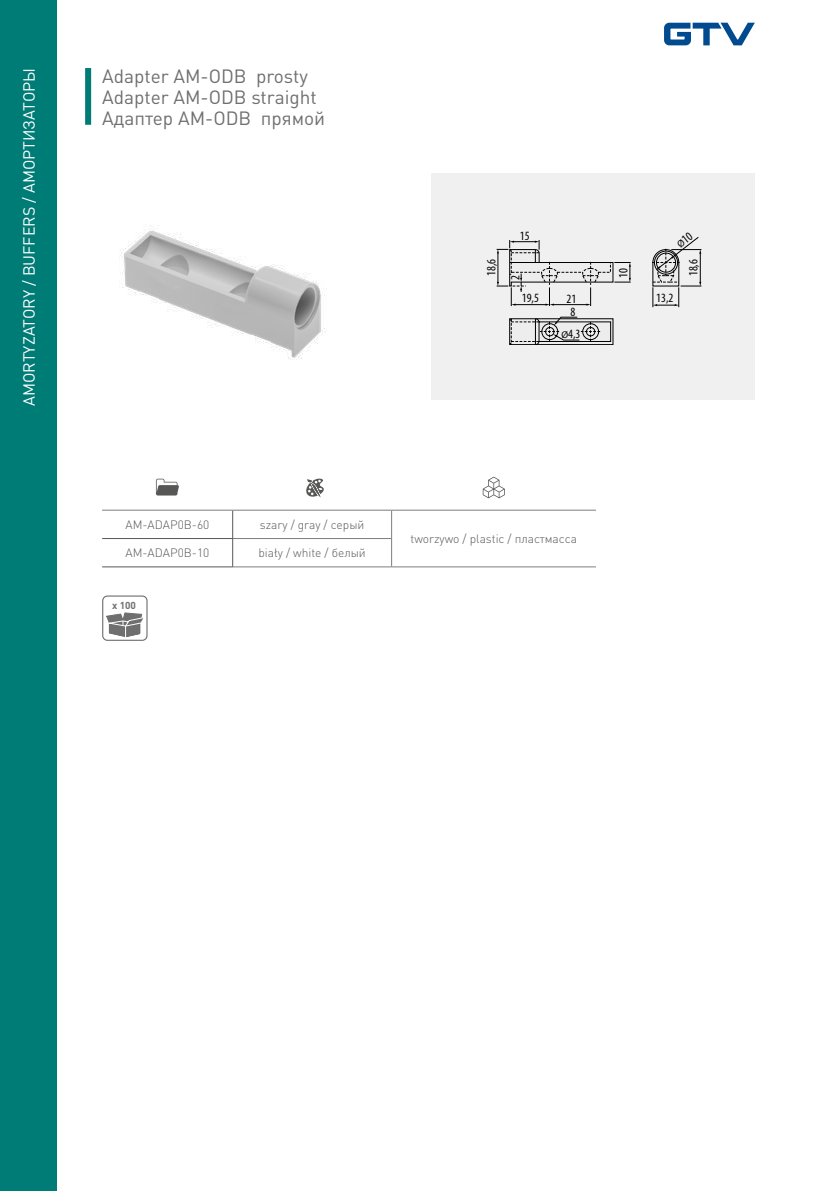
<style>
.page{position:relative;width:840px;height:1191px;background:#fff}
.page>*{position:absolute;margin:0;border:0;box-sizing:border-box;transform-origin:0 0}
.t1{font:19px/21px "DIN Pro";color:#706f6f}
.t2{font:16px "DIN Pro";color:#fff}
.t3{font:condensed 12.6px/24px "Myriad Pro";color:#000}
.t4{font:300 12px "DIN Pro";color:#575756}
.t5{font:700 10px "DIN Pro";color:#706f6f}
.s1{font-stretch:normal;font-size:9.8px}
</style>
<div class="page">
<div style="left:431px;top:173px;width:323px;height:227px;background:#f0f0f0"></div>
<img style="left:120px;top:225px;width:207px;height:135px">
<div style="left:85px;top:68px;width:6px;height:57px;background:#007c77"></div>
<div style="left:0;top:0;width:57px;height:1191px;background:#007c77"></div>
<svg style="left:664px;top:23px;width:90px;height:22px"></svg>
<hr style="left:233px;top:538px;width:158px;height:1px;background:#7e7e7d">
<hr style="left:233px;top:566px;width:158px;height:1px;background:#7e7e7d">
<svg style="left:232px;top:511px;width:1px;height:55px"></svg>
<hr style="left:102px;top:538px;width:131px;height:1px;background:#575756">
<hr style="left:102px;top:566px;width:131px;height:1px;background:#575756">
<hr style="left:102px;top:510px;width:130px;height:1px;background:#7e7e7d">
<hr style="left:232px;top:510px;width:159px;height:1px;background:#7e7e7d">
<hr style="left:391px;top:510px;width:204px;height:1px;background:#7e7e7d">
<svg style="left:391px;top:510px;width:1px;height:56px"></svg>
<hr style="left:391px;top:566px;width:204px;height:1px;background:#7e7e7d">
<svg style="left:156px;top:479px;width:23px;height:16px"></svg>
<svg style="left:306px;top:478px;width:17px;height:19px"></svg>
<svg style="left:482px;top:477px;width:22px;height:21px"></svg>
<div style="left:102px;top:595px;width:45px;height:46px;border:1px solid #706f6f;border-radius:5px"></div>
<svg style="left:106px;top:612px;width:37px;height:25px"></svg>
<svg style="left:496px;top:237px;width:205px;height:108px"></svg>
<h2 class="t2" style="left:18px;top:406px;width:339px;rotate:-90deg">AMORTYZATORY / BUFFERS / АМОРТИЗАТОРЫ</h2>
<h1 class="t1" style="left:102px;top:64px;width:224px">Adapter AM-ODB prosty<br>Adapter AM-ODB straight<br>Адаптер AM-ODB прямой</h1>
<p class="t3" style="left:519px;top:224px;width:11px">15</p>
<p class="t3" style="left:478px;top:280px;width:23px;text-indent:4px;rotate:-90deg">18,6<br>2</p>
<p class="t3" style="left:521px;top:285px;width:19px">19,5</p>
<p class="t3" style="left:566px;top:286px;width:11px">21</p>
<p class="t3" style="left:561px;top:301px;width:21px;line-height:21.6px;text-align:center">8<br><span class="s1">Ø</span>4,3</p>
<p class="t3" style="left:611px;top:278px;width:11px;rotate:-90deg">10</p>
<p class="t3" style="left:656px;top:286px;width:19px">13,2</p>
<p class="t3" style="left:680px;top:276px;width:19px;rotate:-90deg">18,6</p>
<p class="t4" style="left:125px;top:516px;width:85px">AM-ADAP0B-60</p>
<p class="t4" style="left:260px;top:516px;width:106px">szary / gray / серый</p>
<p class="t4" style="left:125px;top:545px;width:85px">AM-ADAP0B-10</p>
<p class="t4" style="left:258px;top:545px;width:109px">biały / white / белый</p>
<p class="t5" style="left:112px;top:598px;width:25px">x 100</p>
<p class="t4" style="left:410px;top:530px;width:168px">tworzywo / plastic / пластмасса</p>
</div>
